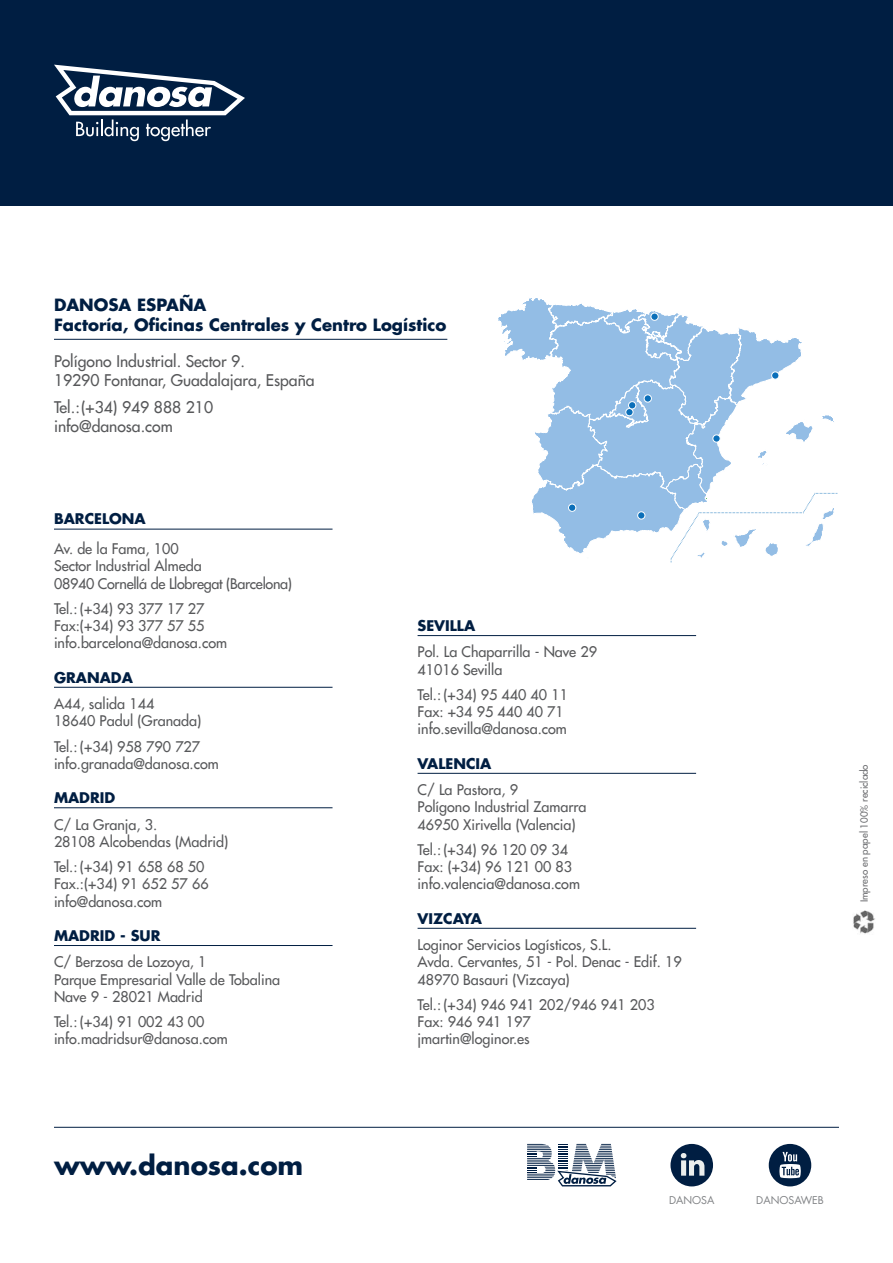
<style>
.page{position:relative;width:893px;height:1263px;background:#fff}
.page>*{position:absolute;margin:0;border:0;box-sizing:border-box;transform-origin:0 0}
.DESCRIPCION{font:700 25.95px "Futura AC";color:#001e42}
.t1{font:700 16.5px "Futura AC";color:#001e42}
.t2{font:15.75px "Futura AC";color:#57585a}
.t3{font:14.4px/17.2px "Futura AC";color:#57585a}
.t4{font:700 14.4px "Futura AC";color:#001e42}
.t5{font:14.4px "Futura AC";letter-spacing:-.02em;color:#57585a}
.t6{font:10.5px "Futura AC";color:#808285}
.t7{font:9.75px "Futura AC";color:#6c6d70}
</style>
<div class="page">
<div style="left:0;top:0;width:893px;height:206px;background:#001e42"></div>
<hr style="left:54px;top:529px;width:279px;height:1px;background:#001e42">
<hr style="left:54px;top:687px;width:279px;height:1px;background:#001e42">
<hr style="left:54px;top:807px;width:279px;height:1px;background:#001e42">
<hr style="left:54px;top:945px;width:279px;height:1px;background:#001e42">
<hr style="left:418px;top:635px;width:278px;height:1px;background:#001e42">
<hr style="left:418px;top:773px;width:278px;height:1px;background:#001e42">
<hr style="left:418px;top:928px;width:278px;height:1px;background:#001e42">
<img style="left:853px;top:910px;width:22px;height:24px">
<div style="left:670px;top:1144px;width:43px;height:42px;background:#001e42;border-radius:50%"></div>
<svg style="left:681px;top:1153px;width:23px;height:23px"></svg>
<div style="left:769px;top:1144px;width:42px;height:42px;background:#001e42;border-radius:50%"></div>
<svg style="left:779px;top:1152px;width:22px;height:26px"></svg>
<hr style="left:54px;top:339px;width:393px;height:1px;background:#001e42">
<svg style="left:54px;top:65px;width:191px;height:76px"></svg>
<svg style="left:498px;top:298px;width:340px;height:265px"></svg>
<div style="left:772px;top:372px;width:7px;height:7px;background:#0b6fb9;border-radius:50%"></div>
<div style="left:771px;top:372px;width:8px;height:7px;border:1px solid #fff;border-radius:50%"></div>
<div style="left:651px;top:313px;width:7px;height:7px;background:#0b6fb9;border-radius:50%"></div>
<div style="left:651px;top:313px;width:7px;height:7px;border:1px solid #fff;border-radius:50%"></div>
<div style="left:713px;top:435px;width:7px;height:7px;background:#0b6fb9;border-radius:50%"></div>
<div style="left:713px;top:435px;width:7px;height:7px;border:1px solid #fff;border-radius:50%"></div>
<div style="left:626px;top:408px;width:7px;height:8px;background:#0b6fb9;border-radius:50%"></div>
<div style="left:626px;top:408px;width:7px;height:8px;border:1px solid #fff;border-radius:50%"></div>
<div style="left:568px;top:504px;width:8px;height:7px;background:#0b6fb9;border-radius:50%"></div>
<div style="left:568px;top:504px;width:8px;height:7px;border:1px solid #fff;border-radius:50%"></div>
<div style="left:628px;top:402px;width:8px;height:7px;background:#0b6fb9;border-radius:50%"></div>
<div style="left:628px;top:401px;width:8px;height:8px;border:1px solid #fff;border-radius:50%"></div>
<div style="left:644px;top:395px;width:7px;height:7px;background:#0b6fb9;border-radius:50%"></div>
<div style="left:644px;top:395px;width:8px;height:7px;border:1px solid #fff;border-radius:50%"></div>
<div style="left:638px;top:512px;width:7px;height:7px;background:#0b6fb9;border-radius:50%"></div>
<div style="left:637px;top:512px;width:8px;height:7px;border:1px solid #fff;border-radius:50%"></div>
<hr style="left:54px;top:1127px;width:785px;height:1px;background:#001e42">
<svg style="left:527px;top:1144px;width:90px;height:42px"></svg>
<p class="t1" style="left:54px;top:294px;width:154px">DANOSA ESPAÑA</p>
<p class="t1" style="left:54px;top:313px;width:394px">Factoría, Oficinas Centrales y Centro Logístico</p>
<p class="t2" style="left:54px;top:351px;width:192px">Polígono Industrial. Sector 9.</p>
<p class="t2" style="left:54px;top:370px;width:262px">19290 Fontanar, Guadalajara, España</p>
<p class="t2" style="left:54px;top:397px;width:161px">Tel.:(+34) 949 888 210</p>
<p class="t2" style="left:54px;top:416px;width:120px">info@danosa.com</p>
<p class="t4" style="left:54px;top:509px;width:93px">BARCELONA</p>
<p class="t3" style="left:54px;top:540px;width:126px">Av. de la Fama, 100</p>
<p class="t3" style="left:54px;top:557px;width:149px">Sector Industrial Almeda</p>
<p class="t5" style="left:54px;top:574px;width:240px">08940 Cornellá de Llobregat (Barcelona)</p>
<p class="t3" style="left:54px;top:600px;width:152px">Tel.: (+34) 93 377 17 27<br>Fax:(+34) 93 377 57 55</p>
<p class="t3" style="left:54px;top:634px;width:175px">info.barcelona@danosa.com</p>
<p class="t4" style="left:54px;top:668px;width:80px">GRANADA</p>
<p class="t3" style="left:54px;top:695px;width:102px">A44, salida 144</p>
<p class="t3" style="left:54px;top:712px;width:149px">18640 Padul (Granada)</p>
<p class="t3" style="left:54px;top:738px;width:148px">Tel.: (+34) 958 790 727</p>
<p class="t3" style="left:54px;top:755px;width:166px">info.granada@danosa.com</p>
<p class="t4" style="left:54px;top:788px;width:63px">MADRID</p>
<p class="t3" style="left:54px;top:815px;width:105px">C/ La Granja, 3.</p>
<p class="t3" style="left:54px;top:833px;width:176px">28108 Alcobendas (Madrid)</p>
<p class="t3" style="left:54px;top:858px;width:156px">Tel.: (+34) 91 658 68 50<br>Fax.:(+34) 91 652 57 66</p>
<p class="t3" style="left:54px;top:893px;width:110px">info@danosa.com</p>
<p class="t4" style="left:54px;top:926px;width:108px">MADRID - SUR</p>
<p class="t3" style="left:54px;top:953px;width:154px">C/ Berzosa de Lozoya, 1</p>
<p class="t3" style="left:54px;top:970px;width:228px">Parque Empresarial Valle de Tobalina</p>
<p class="t3" style="left:54px;top:988px;width:150px">Nave 9 - 28021 Madrid</p>
<p class="t3" style="left:54px;top:1013px;width:152px">Tel.: (+34) 91 002 43 00</p>
<p class="t3" style="left:54px;top:1030px;width:175px">info.madridsur@danosa.com</p>
<p class="t4" style="left:418px;top:616px;width:59px">SEVILLA</p>
<p class="t3" style="left:418px;top:643px;width:181px">Pol. La Chaparrilla - Nave 29</p>
<p class="t3" style="left:418px;top:661px;width:86px">41016 Sevilla</p>
<p class="t3" style="left:418px;top:686px;width:152px">Tel.: (+34) 95 440 40 11<br>Fax: +34 95 440 40 71</p>
<p class="t3" style="left:418px;top:720px;width:151px">info.sevilla@danosa.com</p>
<p class="t4" style="left:418px;top:754px;width:75px">VALENCIA</p>
<p class="t3" style="left:418px;top:781px;width:102px">C/ La Pastora, 9</p>
<p class="t3" style="left:418px;top:798px;width:170px">Polígono Industrial Zamarra</p>
<p class="t3" style="left:418px;top:815px;width:160px">46950 Xirivella (Valencia)</p>
<p class="t3" style="left:418px;top:841px;width:156px">Tel.: (+34) 96 120 09 34<br>Fax: (+34) 96 121 00 83</p>
<p class="t3" style="left:418px;top:875px;width:164px">info.valencia@danosa.com</p>
<p class="t4" style="left:418px;top:909px;width:66px">VIZCAYA</p>
<p class="t3" style="left:418px;top:936px;width:196px">Loginor Servicios Logísticos, S.L.</p>
<p class="t3" style="left:418px;top:953px;width:266px">Avda. Cervantes, 51 - Pol. Denac - Edif. 19</p>
<p class="t3" style="left:418px;top:970px;width:154px">48970 Basauri (Vizcaya)</p>
<p class="t3" style="left:418px;top:996px;width:239px">Tel.: (+34) 946 941 202/946 941 203</p>
<p class="t3" style="left:418px;top:1013px;width:115px">Fax: 946 941 197</p>
<p class="t3" style="left:418px;top:1030px;width:114px">jmartin@loginor.es</p>
<p class="t7" style="left:858px;top:902px;width:140px;rotate:-90deg">Impreso en papel 100% reciclado</p>
<p class="DESCRIPCION" style="left:54px;top:1148px;width:251px">www.danosa.com</p>
<p class="t6" style="left:669px;top:1193px;width:47px">DANOSA</p>
<p class="t6" style="left:756px;top:1193px;width:69px">DANOSAWEB</p>
</div>
